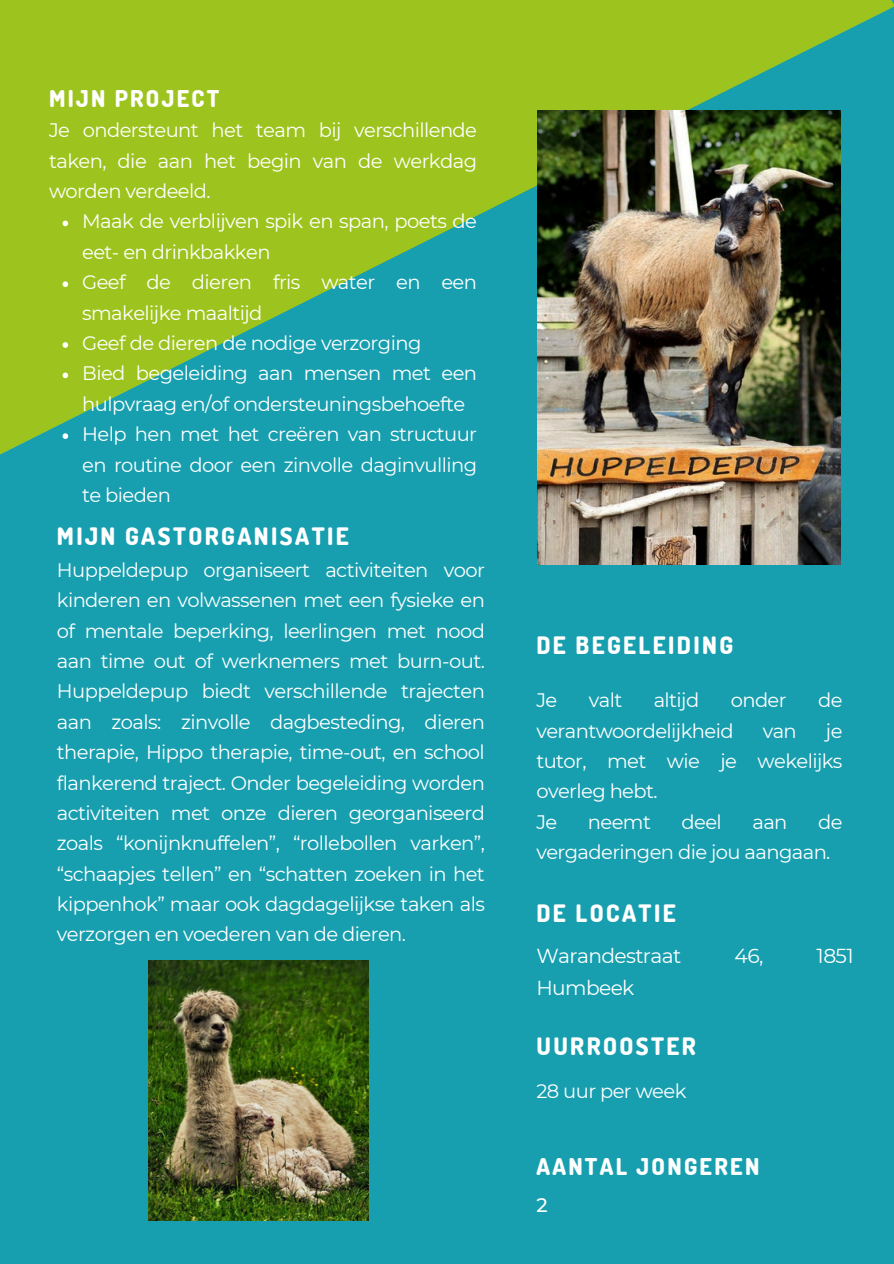
<style>
.page{position:relative;width:894px;height:1264px;background:#fff}
.page>*{position:absolute;margin:0;border:0;box-sizing:border-box;transform-origin:0 0}
.t1{font:800 24px "Dosis";letter-spacing:.1em;color:#fff}
.t2{font:800 23.1px "Dosis";letter-spacing:.1em;color:#fff}
.t3{font:20.25px "Montserrat";letter-spacing:-.03em;color:#fff}
.t4{font:19.5px/30.3px "Montserrat";letter-spacing:-.03em;color:#fff;text-align:justify}
.t5{font:500 19.5px "Montserrat";color:#fff}
</style>
<div class="page">
<div style="left:0;top:0;width:893px;height:1263px;background:#179faf"></div>
<svg style="left:0;top:0;width:893px;height:454px;fill:#9dc41e"></svg>
<img style="left:148px;top:960px;width:220px;height:260px">
<img style="left:537px;top:111px;width:303px;height:453px">
<svg style="left:62px;top:220px;width:6px;height:6px"></svg>
<svg style="left:62px;top:281px;width:6px;height:6px"></svg>
<svg style="left:62px;top:342px;width:6px;height:6px"></svg>
<svg style="left:62px;top:372px;width:6px;height:6px"></svg>
<svg style="left:62px;top:433px;width:6px;height:6px"></svg>
<p class="t2" style="left:49px;top:83px;width:172px">MIJN PROJECT</p>
<p class="t4" style="left:49px;top:115px;width:429px">Je ondersteunt het team bij verschillende taken, die aan het begin van de werkdag worden verdeeld.</p>
<p class="t4" style="left:82px;top:206px;width:396px;text-align:left">Maak de verblijven spik en span, poets de eet- en drinkbakken<br>Geef de dieren fris water en een smakelijke maaltijd<br>Geef de dieren de nodige verzorging<br>Bied begeleiding aan mensen met een hulpvraag en/of ondersteuningsbehoefte<br>Help hen met het creëren van structuur en routine door een zinvolle daginvulling te bieden</p>
<p class="t1" style="left:57px;top:520px;width:293px">MIJN GASTORGANISATIE</p>
<p class="t4" style="left:57px;top:554px;width:429px">Huppeldepup organiseert activiteiten voor kinderen en volwassenen met een fysieke en of mentale beperking, leerlingen met nood aan time out of werknemers met burn-out.<br>Huppeldepup biedt verschillende trajecten aan zoals: zinvolle dagbesteding, dieren therapie, Hippo therapie, time-out, en school flankerend traject. Onder begeleiding worden activiteiten met onze dieren georganiseerd zoals “konijnknuffelen”, “rollebollen varken”, “schaapjes tellen” en “schatten zoeken in het kippenhok” maar ook dagdagelijkse taken als verzorgen en voederen van de dieren.</p>
<h1 class="t1" style="left:536px;top:629px;width:198px">DE BEGELEIDING</h1>
<p class="t4" style="left:536px;top:685px;width:22px">Je</p>
<p class="t4" style="left:588px;top:685px;width:35px">valt</p>
<p class="t4" style="left:653px;top:685px;width:47px">altijd</p>
<p class="t4" style="left:730px;top:685px;width:57px">onder</p>
<p class="t4" style="left:817px;top:685px;width:26px">de</p>
<p class="t4" style="left:536px;top:715px;width:199px">verantwoordelijkheid</p>
<p class="t4" style="left:762px;top:715px;width:36px">van</p>
<p class="t4" style="left:536px;top:715px;width:307px;text-indent:289px">je tutor, met wie je wekelijks overleg hebt.</p>
<p class="t4" style="left:536px;top:806px;width:22px">Je</p>
<p class="t4" style="left:587px;top:806px;width:65px">neemt</p>
<p class="t4" style="left:681px;top:806px;width:42px">deel</p>
<p class="t4" style="left:752px;top:806px;width:37px">aan</p>
<p class="t4" style="left:536px;top:806px;width:307px;text-indent:281px">de vergaderingen die jou aangaan.</p>
<h1 class="t1" style="left:536px;top:897px;width:141px">DE LOCATIE</h1>
<h2 class="t3" style="left:536px;top:943px;width:146px">Warandestraat</h2>
<h2 class="t3" style="left:734px;top:943px;width:30px">46,</h2>
<h2 class="t3" style="left:816px;top:943px;width:39px">1851</h2>
<h2 class="t3" style="left:536px;top:975px;width:99px">Humbeek</h2>
<p class="t1" style="left:536px;top:1030px;width:161px">UURROOSTER</p>
<p class="t4" style="left:536px;top:1075px;width:151px">28 uur per week</p>
<p class="t2" style="left:536px;top:1150px;width:224px">AANTAL JONGEREN</p>
<p class="t5" style="left:536px;top:1192px;width:13px">2</p>
</div>
